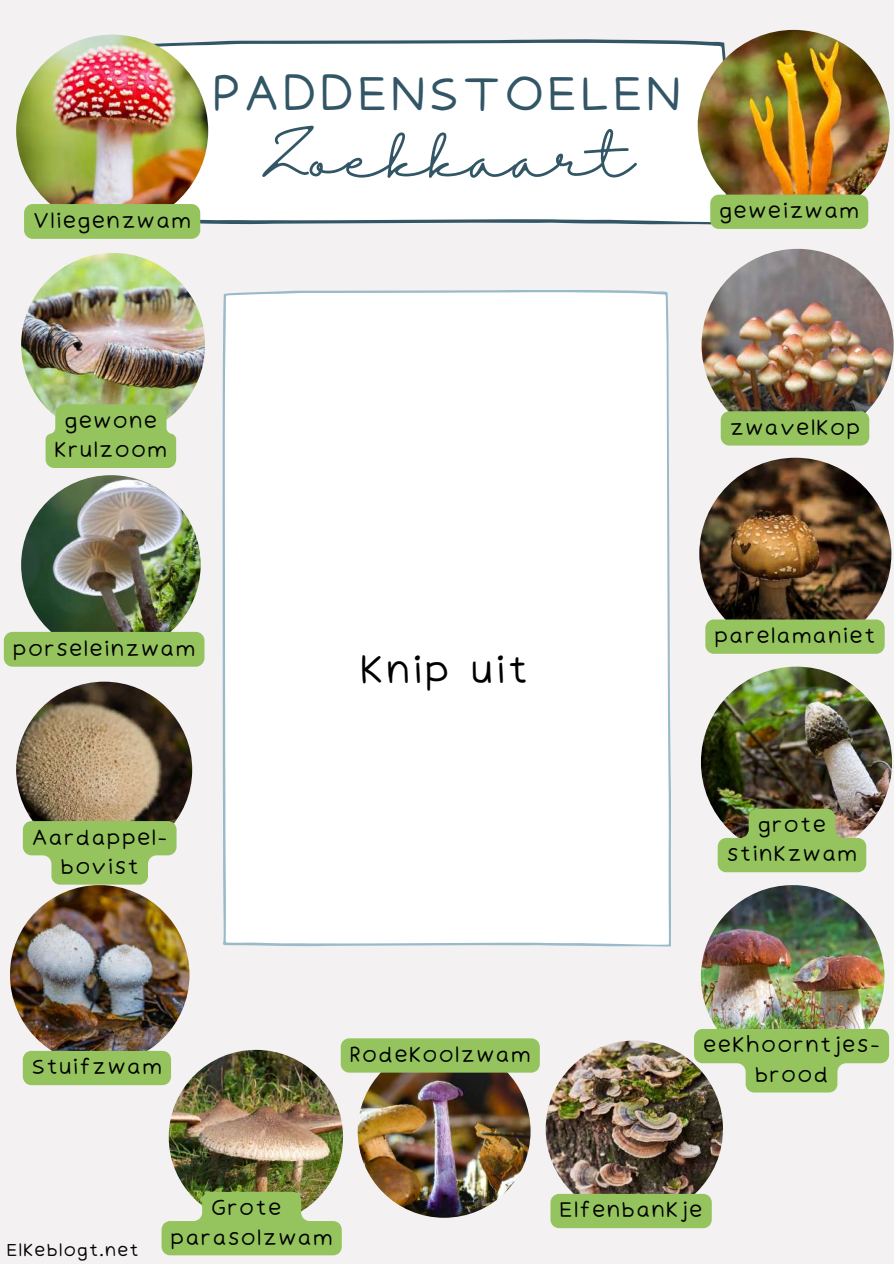
<style>
.page{position:relative;width:894px;height:1264px;background:#fff}
.page>*{position:absolute;margin:0;border:0;box-sizing:border-box;transform-origin:0 0}
.t1{font:52.5px "Halimun";color:#325666}
.t2{font:48px "Irene Florentina";color:#325666}
.t3{font:37.95px "Irene Florentina";color:#000}
.t4{font:21px/29.2px "Irene Florentina";color:#000;text-align:center}
.t5{font:17.4px "Irene Florentina";color:#000}
</style>
<div class="page">
<div style="left:0;top:0;width:893px;height:1263px;background:#f4f1f3"></div>
<div style="left:222px;top:290px;width:448px;height:656px;background:#fff"></div>
<div style="left:141px;top:39px;width:585px;height:186px;background:#fff"></div>
<img style="left:545px;top:1040px;width:177px;height:177px;border-radius:50%">
<div style="left:550px;top:1193px;width:161px;height:35px;background:#95c45e"></div>
<img style="left:169px;top:1049px;width:174px;height:175px;border-radius:50%">
<svg style="left:161px;top:1191px;width:180px;height:64px"></svg>
<img style="left:16px;top:35px;width:192px;height:191px;border-radius:50%">
<div style="left:24px;top:204px;width:176px;height:35px;background:#95c45e;border-radius:9px"></div>
<img style="left:10px;top:885px;width:179px;height:179px;border-radius:50%">
<div style="left:23px;top:1050px;width:148px;height:35px;background:#95c45e"></div>
<img style="left:21px;top:475px;width:179px;height:179px;border-radius:50%">
<div style="left:4px;top:632px;width:200px;height:34px;background:#95c45e;border-radius:9px"></div>
<img style="left:700px;top:885px;width:184px;height:183px;border-radius:50%">
<svg style="left:693px;top:1028px;width:195px;height:64px"></svg>
<img style="left:700px;top:666px;width:191px;height:191px;border-radius:50%">
<svg style="left:717px;top:808px;width:149px;height:64px;background:#90b25f"></svg>
<img style="left:701px;top:249px;width:192px;height:192px;border-radius:50%">
<div style="left:720px;top:411px;width:149px;height:34px;background:#95c45e"></div>
<img style="left:697px;top:30px;width:192px;height:192px;border-radius:50%">
<div style="left:710px;top:195px;width:158px;height:34px;background:#95c45e"></div>
<img style="left:16px;top:681px;width:176px;height:176px;border-radius:50%">
<svg style="left:23px;top:821px;width:153px;height:63px"></svg>
<img style="left:357px;top:1044px;width:173px;height:173px;border-radius:50%">
<div style="left:340px;top:1038px;width:199px;height:34px;background:#95c45e"></div>
<img style="left:21px;top:253px;width:184px;height:184px;border-radius:50%">
<svg style="left:46px;top:404px;width:130px;height:64px;background:#99c566"></svg>
<img style="left:699px;top:458px;width:192px;height:191px;border-radius:50%">
<div style="left:705px;top:619px;width:179px;height:34px;background:#95c45e"></div>
<p class="t4" style="left:32px;top:206px;width:161px">Vliegenzwam</p>
<h2 class="t2" style="left:211px;top:64px;width:473px">PADDENSTOELEN</h2>
<h1 class="t1" style="left:259px;top:129px;width:375px">Zoekkaart</h1>
<p class="t4" style="left:718px;top:196px;width:143px">geweizwam</p>
<p class="t4" style="left:54px;top:406px;width:115px">gewone krulzoom</p>
<p class="t4" style="left:12px;top:634px;width:185px">porseleinzwam</p>
<p class="t4" style="left:31px;top:822px;width:138px">Aardappel&shy;bovist</p>
<p class="t4" style="left:31px;top:1052px;width:133px">Stuifzwam</p>
<h3 class="t3" style="left:358px;top:645px;width:172px">Knip uit</h3>
<p class="t4" style="left:349px;top:1039px;width:184px">Rodekoolzwam</p>
<p class="t4" style="left:729px;top:412px;width:133px">zwavelkop</p>
<p class="t4" style="left:713px;top:620px;width:164px">parelamaniet</p>
<p class="t4" style="left:725px;top:810px;width:133px">grote stinkzwam</p>
<p class="t4" style="left:702px;top:1030px;width:180px">eekhoorntjes&shy;brood</p>
<p class="t5" style="left:6px;top:1239px;width:134px">Elkeblogt.net</p>
<p class="t4" style="left:210px;top:1192px;width:73px">Grote</p>
<p class="t4" style="left:558px;top:1195px;width:146px">Elfenbankje</p>
<p class="t4" style="left:170px;top:1222px;width:165px">parasolzwam</p>
</div>
